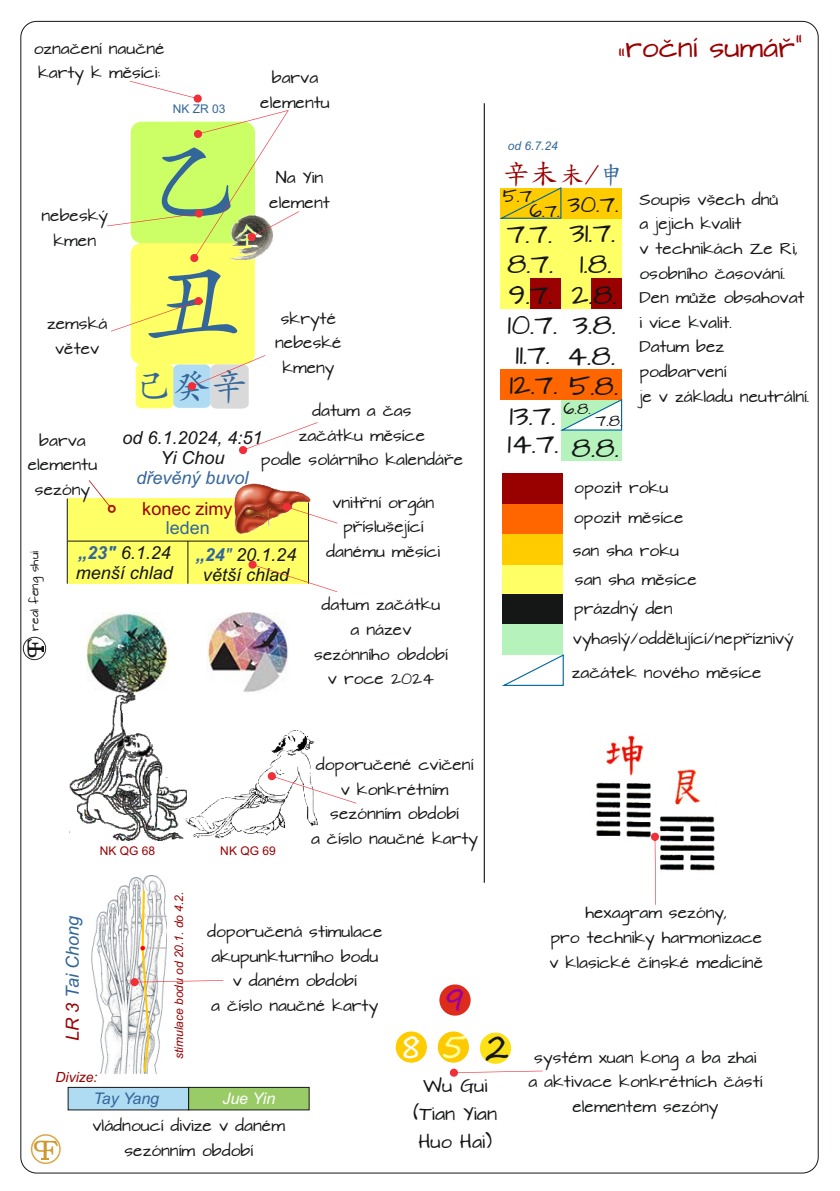
<style>
.page{position:relative;width:840px;height:1191px;background:#fff}
.page>*{position:absolute;margin:0;border:0;box-sizing:border-box;transform-origin:0 0}
.t1{font:100px/119.6px "FZKTJW GB1 0";color:#369}
.t2{font:36px "FZKTJW GB1 0";color:#369}
.t3{font:34px/46.6px "Segoe Print";color:#909;text-align:center;scale:.96 1}
.t4{font:28px "TW Kai";color:#900}
.t5{font:28px "Bookman Old Style";color:#c93}
.t6{font:24px/30.4px "Architects Daughter";color:#151616;text-align:center}
.t7{font:24px "Architects Daughter";color:#900}
.t8{font:24px "TW Kai";color:#900}
.t9{font:20px "Architects Daughter";color:#151616}
.t10{font:italic 18px/20.2px "Arial";color:#151616;text-align:center}
.t11{font:italic 18px "Arial";color:#369}
.t12{font:18px "Arial";color:#900}
.t13{font:18px "Arial";color:#369}
.t14{font:16px/28.2px "Architects Daughter";color:#151616}
.t15{font:italic 16px "Arial";color:#369}
.t16{font:italic 16px "Arial";color:#fff}
.t17{font:14px/24.6px "Architects Daughter";color:#151616;text-align:center}
.t18{font:italic 14px "Arial";color:#900}
.t19{font:italic 12px "Arial";color:#900}
.t20{font:12px "Arial";color:#900}
.t21{font:italic 12px "Arial";color:#369}
.t22{font:12px "Arial";color:#369}
.t23{font:10px "Architects Daughter";color:#151616}
.s1{font-weight:700;color:#369}
.s2{color:#369}
.s3{font-family:"Bookman Old Style";font-size:22px}
.s4{color:#900}
.s5{color:#fff}
.s6{color:#ff9}
.s7{color:#151616}
</style>
<div class="page">
<img style="left:87px;top:612px;width:81px;height:80px">
<div style="left:67px;top:498px;width:121px;height:85px;background:#ff6"></div>
<div style="left:188px;top:498px;width:120px;height:85px;background:#ff6"></div>
<hr style="left:308px;top:498px;width:1px;height:85px;background:#151616">
<hr style="left:187px;top:541px;width:1px;height:42px;background:#151616">
<hr style="left:67px;top:498px;width:1px;height:85px;background:#151616">
<img style="left:207px;top:613px;width:82px;height:79px">
<img style="left:91px;top:876px;width:74px;height:198px">
<img style="left:186px;top:731px;width:132px;height:108px">
<div style="left:131px;top:243px;width:124px;height:121px;background:#ff6;border-radius:11px"></div>
<img style="left:69px;top:692px;width:117px;height:149px">
<img style="left:234px;top:483px;width:77px;height:52px">
<svg style="left:89px;top:480px;width:27px;height:33px"></svg>
<svg style="left:68px;top:1087px;width:241px;height:23px"></svg>
<img style="left:595px;top:735px;width:56px;height:103px">
<img style="left:658px;top:770px;width:57px;height:101px">
<svg style="left:130px;top:81px;width:72px;height:22px"></svg>
<svg style="left:111px;top:297px;width:91px;height:34px"></svg>
<svg style="left:136px;top:355px;width:129px;height:53px"></svg>
<svg style="left:239px;top:422px;width:78px;height:32px"></svg>
<svg style="left:282px;top:503px;width:55px;height:20px"></svg>
<svg style="left:248px;top:560px;width:89px;height:32px"></svg>
<svg style="left:267px;top:772px;width:89px;height:31px"></svg>
<svg style="left:130px;top:888px;width:93px;height:186px"></svg>
<div style="left:560px;top:430px;width:61px;height:30px;background:#b6f2bc"></div>
<div style="left:560px;top:369px;width:61px;height:31px;background:#f60"></div>
<div style="left:560px;top:218px;width:61px;height:91px;background:#ff6"></div>
<div style="left:591px;top:279px;width:30px;height:30px;background:#900"></div>
<div style="left:560px;top:188px;width:61px;height:30px;background:#fc0"></div>
<div style="left:500px;top:369px;width:60px;height:31px;background:#f60"></div>
<div style="left:500px;top:218px;width:60px;height:91px;background:#ff6"></div>
<div style="left:530px;top:279px;width:30px;height:30px;background:#900"></div>
<svg style="left:499px;top:187px;width:63px;height:32px"></svg>
<svg style="left:560px;top:398px;width:62px;height:33px"></svg>
<hr style="left:483px;top:103px;width:1px;height:779px;background:#151616">
<div style="left:502px;top:564px;width:61px;height:30px;background:#ff6"></div>
<div style="left:502px;top:534px;width:61px;height:30px;background:#fc0"></div>
<div style="left:502px;top:504px;width:61px;height:30px;background:#f60"></div>
<div style="left:502px;top:473px;width:60px;height:31px;background:#900"></div>
<div style="left:502px;top:594px;width:61px;height:31px;background:#151616"></div>
<div style="left:502px;top:625px;width:61px;height:30px;background:#b6f2bc"></div>
<svg style="left:502px;top:654px;width:62px;height:32px"></svg>
<div style="left:439px;top:984px;width:31px;height:31px;background:#dd2b1c;border-radius:50%"></div>
<div style="left:395px;top:1031px;width:31px;height:31px;background:#fc0;border-radius:50%"></div>
<div style="left:437px;top:1031px;width:31px;height:31px;background:#fdc900;border-radius:50%"></div>
<div style="left:479px;top:1032px;width:32px;height:31px;background:#fbe116;border-radius:50%"></div>
<svg style="left:449px;top:1068px;width:93px;height:8px"></svg>
<svg style="left:650px;top:832px;width:8px;height:72px"></svg>
<div style="left:31px;top:1134px;width:30px;height:30px;border:2px solid #daa844;border-radius:50%"></div>
<div style="left:23px;top:636px;width:23px;height:24px;border:1px solid #282827;border-radius:50%"></div>
<svg style="left:107px;top:110px;width:192px;height:152px"></svg>
<hr style="left:68px;top:541px;width:240px;height:1px;background:#151616">
<svg style="left:34px;top:1140px;width:15px;height:20px"></svg>
<svg style="left:28px;top:646px;width:15px;height:12px"></svg>
<p class="t17" style="left:34px;top:38px;width:132px">označení naučné karty k měsíci:</p>
<p class="t22" style="left:173px;top:105px;width:54px">NK ZR 03</p>
<p class="t17" style="left:260px;top:67px;width:71px">barva elementu</p>
<h1 class="t1" style="left:141px;top:128px;width:103px">乙丑</h1>
<h2 class="t2" style="left:135px;top:368px;width:113px">己癸辛</h2>
<p class="t17" style="left:269px;top:167px;width:62px">Na Yin element</p>
<p class="t17" style="left:41px;top:205px;width:68px">nebeský kmen</p>
<p class="t17" style="left:47px;top:313px;width:62px">zemská větev</p>
<p class="t17" style="left:275px;top:308px;width:68px">skryté nebeské kmeny</p>
<p class="t17" style="left:260px;top:400px;width:204px">datum a čas<br>začátku měsíce<br>podle solárního kalendáře</p>
<p class="t17" style="left:326px;top:491px;width:115px">vnitřní orgán příslušející danému měsíci</p>
<p class="t17" style="left:314px;top:594px;width:135px">datum začátku<br>a název sezónního období v roce 2024</p>
<p class="t10" style="left:122px;top:429px;width:142px">od 6.1.2024, 4:51<br>Yi Chou</p>
<p class="t11" style="left:136px;top:471px;width:114px">dřevěný buvol</p>
<p class="t17" style="left:28px;top:430px;width:71px">barva elementu sezóny</p>
<p class="t12" style="left:142px;top:502px;width:92px">konec zimy</p>
<p class="t13" style="left:166px;top:521px;width:46px">leden</p>
<p class="t10" style="left:76px;top:544px;width:99px;text-align:left"><span class="s1">„23"</span> 6.1.24 menší chlad</p>
<p class="t10" style="left:196px;top:546px;width:102px"><span class="s1">„24</span><span class="s2">"</span> 20.1.24 větší chlad</p>
<p class="t23" style="left:29px;top:653px;width:103px;rotate:-90deg"><span class="s3">F</span> real feng shui</p>
<p class="t21" style="left:507px;top:141px;width:52px">od 6.7.24</p>
<h3 class="t7" style="left:616px;top:34px;width:186px">„roční sumář”</h3>
<h3 class="t4" style="left:502px;top:160px;width:58px">辛未</h3>
<p class="t14" style="left:529px;top:191px;width:32px;line-height:14.8px;text-indent:-27px">5.7.<br>6.7.</p>
<h3 class="t8" style="left:560px;top:162px;width:65px">未/<span class="s2">申</span></h3>
<h3 class="t9" style="left:567px;top:193px;width:52px">30.7.</h3>
<h3 class="t6" style="left:566px;top:221px;width:53px">31.7.<br>1.8.<br>2.8.<br>3.8.<br>4.8.<br>5.8.</h3>
<p class="t17" style="left:563px;top:398px;width:29px">6.8.</p>
<h3 class="t6" style="left:571px;top:435px;width:49px">8.8.</h3>
<h3 class="t6" style="left:506px;top:221px;width:52px">7.7.<br>8.7.<br>9.7.<br>10.7.<br>11.7.<br>12.7.<br>13.7.</h3>
<h3 class="t6" style="left:507px;top:431px;width:53px">14.7.</h3>
<p class="t17" style="left:595px;top:410px;width:29px">7.8.</p>
<p class="t17" style="left:639px;top:189px;width:171px;text-align:left">Soupis všech dnů<br>a jejich kvalit<br>v technikách Ze Ri, osobního časování.<br>Den může obsahovat i více kvalit.<br>Datum bez podbarvení<br>je v základu neutrální.</p>
<p class="t17" style="left:574px;top:477px;width:95px">opozit roku</p>
<p class="t17" style="left:573px;top:507px;width:111px">opozit měsíce</p>
<p class="t17" style="left:572px;top:540px;width:107px">san sha roku</p>
<p class="t17" style="left:574px;top:568px;width:123px">san sha měsíce</p>
<p class="t17" style="left:572px;top:595px;width:222px;line-height:30.2px;text-align:left">prázdný den vyhaslý/oddělující/nepříznivý</p>
<p class="t17" style="left:571px;top:662px;width:191px">začátek nového měsíce</p>
<p class="t20" style="left:100px;top:846px;width:57px">NK QG 68</p>
<p class="t20" style="left:220px;top:846px;width:57px">NK QG 69</p>
<p class="t17" style="left:311px;top:754px;width:168px">doporučené cvičení v konkrétním sezónním období<br>a číslo naučné karty</p>
<p class="t11" style="left:66px;top:1040px;width:126px;rotate:-90deg"><span class="s4">LR 3</span> Tai Chong</p>
<p class="t18" style="left:55px;top:1071px;width:43px">Divize:</p>
<p class="t19" style="left:174px;top:1059px;width:169px;rotate:-90deg">stimulace bodu od 20.1. do 4.2.</p>
<p class="t17" style="left:207px;top:921px;width:177px">doporučená stimulace akupunkturního bodu v daném období<br>a číslo naučné karty</p>
<h3 class="t5" style="left:40px;top:1139px;width:19px">F</h3>
<p class="t15" style="left:94px;top:1092px;width:67px">Tay Yang</p>
<p class="t16" style="left:222px;top:1092px;width:54px">Jue Yin</p>
<p class="t17" style="left:92px;top:1115px;width:194px">vládnoucí divize v daném sezónním období</p>
<h3 class="t3" style="left:399px;top:978px;width:116px">9<br><span class="s5">8</span><span class="s6">5</span><span class="s7">2</span></h3>
<p class="t14" style="left:413px;top:1073px;width:85px;text-align:center">Wu Gui (Tian Yian<br>Huo Hai)</p>
<p class="t17" style="left:549px;top:902px;width:215px">hexagram sezóny,<br>pro techniky harmonizace v klasické čínské medicíně</p>
<p class="t17" style="left:528px;top:1046px;width:235px">systém xuan kong a ba zhai a aktivace konkrétních částí elementem sezóny</p>
</div>
